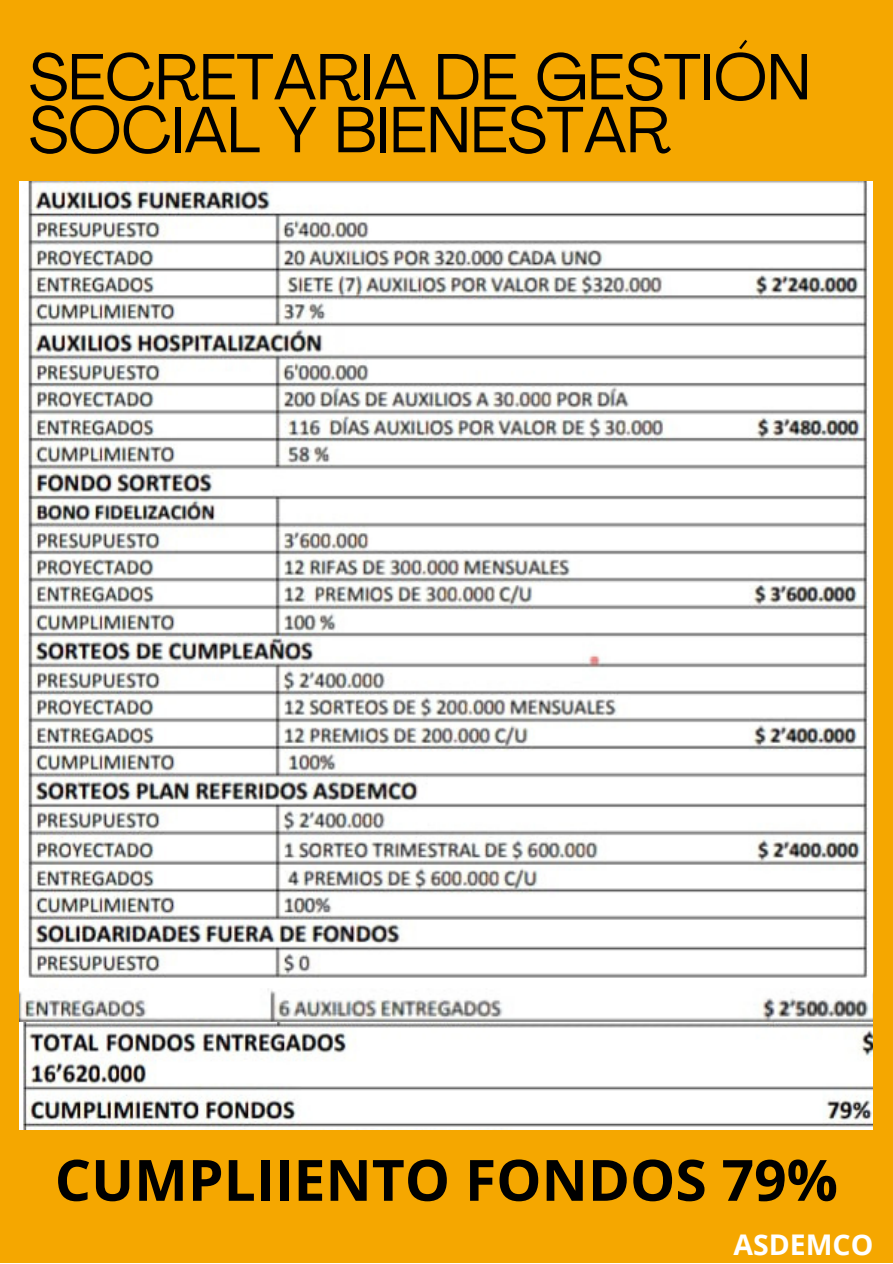
<style>
.page{position:relative;width:893px;height:1264px;background:#fff}
.page>*{position:absolute;margin:0;border:0;box-sizing:border-box;transform-origin:0 0}
.t1{font:64.35px/52.8px "Agrandir";color:#000}
.t2{font:700 57px "Open Sans";color:#000}
.t3{font:700 28.5px "Open Sans";color:#fff}
</style>
<div class="page">
<div style="left:0;top:0;width:892px;height:1262px;background:#f5a700"></div>
<img style="left:19px;top:181px;width:853px;height:948px">
<p class="t1" style="left:29px;top:57px;width:783px">SECRETARIA DE GESTIÓN<br>SOCIAL Y BIENESTAR</p>
<p class="t2" style="left:55px;top:1139px;width:784px">CUMPLIIENTO FONDOS 79%</p>
<p class="t3" style="left:733px;top:1224px;width:141px">ASDEMCO</p>
</div>
